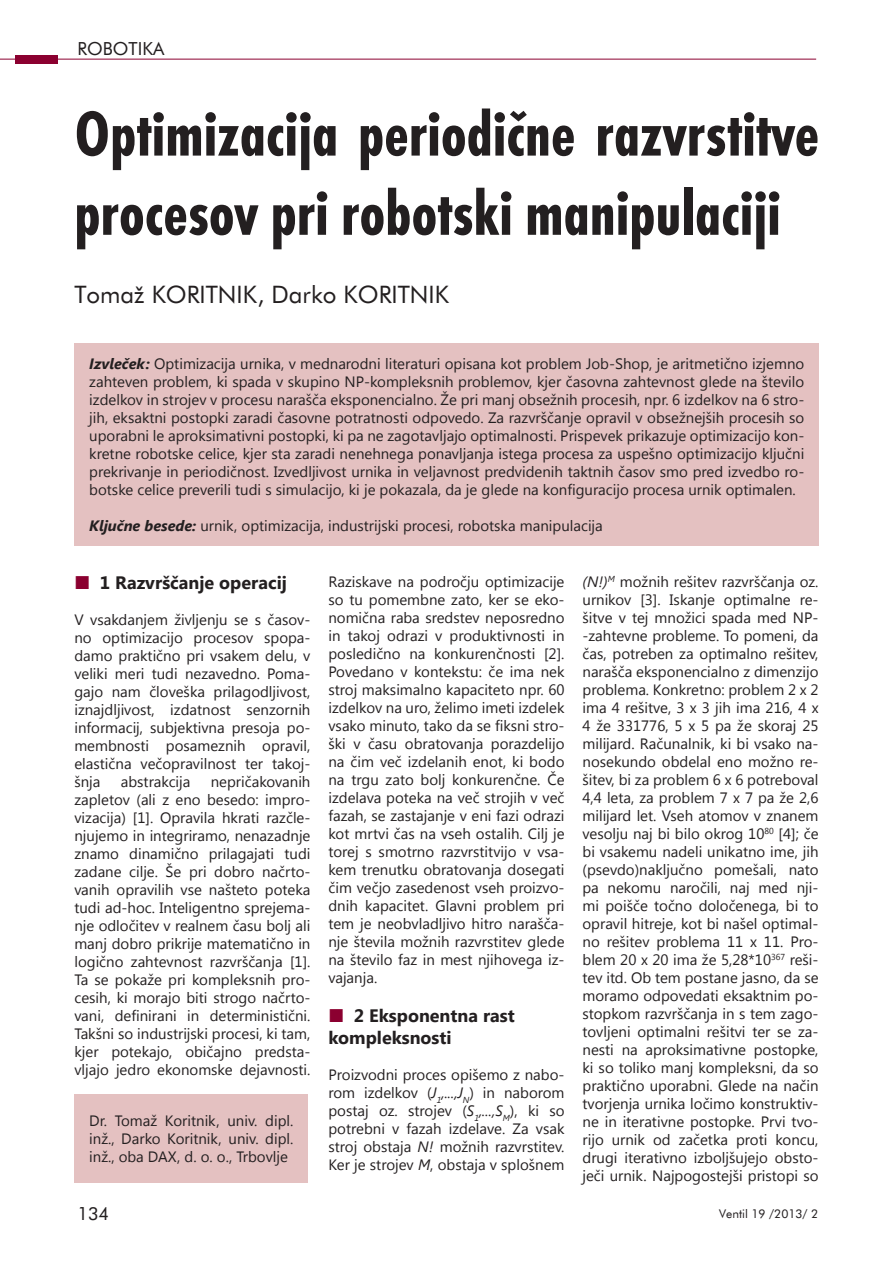
<style>
.page{position:relative;width:893px;height:1263px;background:#fff}
.page>*{position:absolute;margin:0;border:0;box-sizing:border-box;transform-origin:0 0}
.t1{font:700 condensed 66px/79.2px "Futura TEE";color:#231f20}
.t2{font:24px "Futura BT";color:#231f20}
.t3{font:700 18px/21.6px "Segoe UI";color:#231f20}
.t4{font:18px "Futura BT";color:#231f20}
.t5{font:15px/18px "Segoe UI";color:#231f20;text-align:justify}
.t6{font:12px "Futura BT";color:#231f20}
.s1{font-weight:700;font-style:italic}
.s2{font-size:18.3px;color:#8b0030}
.s3{font-style:italic}
</style>
<div class="page">
<hr style="left:0;top:59px;width:816px;height:1px;background:#8b0030">
<div style="left:15px;top:55px;width:43px;height:8px;background:#8b0030"></div>
<div style="left:74px;top:343px;width:745px;height:203px;background:#e4c1c1"></div>
<div style="left:74px;top:1094px;width:234px;height:88px;background:#e4c1c1"></div>
<p class="t4" style="left:78px;top:38px;width:88px">ROBOTIKA</p>
<h1 class="t1" style="left:74px;top:94px;width:746px">Optimizacija periodiène razvrstitve procesov pri robotski manipulaciji</h1>
<h2 class="t2" style="left:74px;top:280px;width:376px">Tomaž KORITNIK, Darko KORITNIK</h2>
<p class="t5" style="left:89px;top:354px;width:716px"><span class="s1">Izvleček:</span> Optimizacija urnika, v mednarodni literaturi opisana kot problem Job-Shop, je aritmetično izjemno zahteven problem, ki spada v skupino NP-kompleksnih problemov, kjer časovna zahtevnost glede na število izdelkov in strojev v procesu narašča eksponencialno. Že pri manj obsežnih procesih, npr. 6 izdelkov na 6 stro&shy;jih, eksaktni postopki zaradi časovne potratnosti odpovedo. Za razvrščanje opravil v obsežnejših procesih so uporabni le aproksimativni postopki, ki pa ne zagotavljajo optimalnosti. Prispevek prikazuje optimizacijo kon&shy;kretne robotske celice, kjer sta zaradi nenehnega ponavljanja istega procesa za uspešno optimizacijo ključni prekrivanje in periodičnost. Izvedljivost urnika in veljavnost predvidenih taktnih časov smo pred izvedbo ro&shy;botske celice preverili tudi s simulacijo, ki je pokazala, da je glede na konfiguracijo procesa urnik optimalen.</p>
<p class="t5" style="left:89px;top:516px;width:515px"><span class="s1">Ključne besede:</span> urnik, optimizacija, industrijski procesi, robotska manipulacija</p>
<p class="t3" style="left:74px;top:571px;width:214px"><span class="s2">■</span> 1 Razvrščanje operacij</p>
<p class="t5" style="left:74px;top:610px;width:238px">V vsakdanjem življenju se s časov&shy;no optimizacijo procesov spopa&shy;damo praktično pri vsakem delu, v veliki meri tudi nezavedno. Poma&shy;gajo nam človeška prilagodljivost, iznajdljivost, izdatnost senzornih informacij, subjektivna presoja po&shy;membnosti posameznih opravil, elastična večopravilnost ter takoj&shy;šnja</p>
<p class="t5" style="left:74px;top:772px;width:238px;text-indent:136px">nepričakovanih zapletov (ali z eno besedo: impro&shy;vizacija) [1]. Opravila hkrati razčle&shy;njujemo in integriramo, nenazadnje znamo dinamično prilagajati tudi zadane cilje. Še pri dobro načrto&shy;vanih opravilih vse našteto poteka tudi ad-hoc. Inteligentno sprejema&shy;nje odločitev v realnem času bolj ali manj dobro prikrije matematično in logično zahtevnost razvrščanja [1].<br>Ta se pokaže pri kompleksnih pro&shy;cesih, ki morajo biti strogo načrto&shy;vani, definirani in deterministični.<br>Takšni so industrijski procesi, ki tam, kjer potekajo, običajno predsta&shy;vljajo jedro ekonomske dejavnosti.</p>
<p class="t5" style="left:121px;top:772px;width:71px">abstrakcija</p>
<p class="t5" style="left:89px;top:1110px;width:206px">Dr. Tomaž Koritnik, univ. dipl. inž., Darko Koritnik, univ. dipl. inž., oba DAX, d. o. o., Trbovlje</p>
<p class="t5" style="left:328px;top:572px;width:238px">Raziskave na področju optimizacije so tu pomembne zato, ker se eko&shy;nomična raba sredstev neposredno in takoj odrazi v produktivnosti in posledično na konkurenčnosti [2].<br>Povedano v kontekstu: če ima nek stroj maksimalno kapaciteto npr. 60 izdelkov na uro, želimo imeti izdelek vsako minuto, tako da se fiksni stro&shy;ški v času obratovanja porazdelijo na čim več izdelanih enot, ki bodo na trgu zato bolj konkurenčne. Če izdelava poteka na več strojih v več fazah, se zastajanje v eni fazi odrazi kot mrtvi čas na vseh ostalih. Cilj je torej s smotrno razvrstitvijo v vsa&shy;kem trenutku obratovanja dosegati čim večjo zasedenost vseh proizvo&shy;dnih kapacitet. Glavni problem pri tem je neobvladljivo hitro narašča&shy;nje števila možnih razvrstitev glede na število faz in mest njihovega iz&shy;vajanja.</p>
<p class="t3" style="left:328px;top:1004px;width:188px"><span class="s2">■</span> 2 Eksponentna rast kompleksnosti</p>
<p class="t5" style="left:328px;top:1065px;width:238px">Proizvodni proces opišemo z nabo&shy;rom izdelkov (<span class="s3">J</span><sub>1</sub><span class="s3">,...,J</span><sub>N</sub>) in naborom postaj oz. strojev (<span class="s3">S</span><sub>1</sub><span class="s3">,...,S</span><sub>M</sub>), ki so potrebni v fazah izdelave. Za vsak stroj obstaja <span class="s3">N!</span> možnih razvrstitev.<br>Ker je strojev <span class="s3">M</span>, obstaja v splošnem</p>
<p class="t5" style="left:582px;top:572px;width:238px"><span class="s3">(N!)</span><sup>M</sup> možnih rešitev razvrščanja oz. urnikov [3]. Iskanje optimalne re&shy;šitve v tej množici spada med NP--zahtevne probleme. To pomeni, da čas, potreben za optimalno rešitev, narašča eksponencialno z dimenzijo problema. Konkretno: problem 2 x 2 ima 4 rešitve, 3 x 3 jih ima 216, 4 x 4 že 331776, 5 x 5 pa že skoraj 25 milijard. Računalnik, ki bi vsako na&shy;nosekundo obdelal eno možno re&shy;šitev, bi za problem 6 x 6 potreboval 4,4 leta, za problem 7 x 7 pa že 2,6 milijard let. Vseh atomov v znanem vesolju naj bi bilo okrog 10<sup>80</sup> [4]; če bi vsakemu nadeli unikatno ime, jih (psevdo)naključno pomešali, nato pa nekomu naročili, naj med nji&shy;mi poišče točno določenega, bi to opravil hitreje, kot bi našel optimal&shy;no rešitev problema 11 x 11. Pro&shy;blem 20 x 20 ima že 5,28*10<sup>367</sup> reši&shy;tev itd. Ob tem postane jasno, da se moramo odpovedati eksaktnim po&shy;stopkom razvrščanja in s tem zago&shy;tovljeni optimalni rešitvi ter se za&shy;nesti na aproksimativne postopke, ki so toliko manj kompleksni, da so praktično uporabni. Glede na način tvorjenja urnika ločimo konstruktiv&shy;ne in iterativne postopke. Prvi tvo&shy;rijo urnik od začetka proti koncu, drugi iterativno izboljšujejo obsto&shy;ječi urnik. Najpogostejši pristopi so</p>
<p class="t4" style="left:77px;top:1203px;width:33px">134</p>
<p class="t6" style="left:719px;top:1206px;width:100px">Ventil 19 /2013/ 2</p>
</div>
